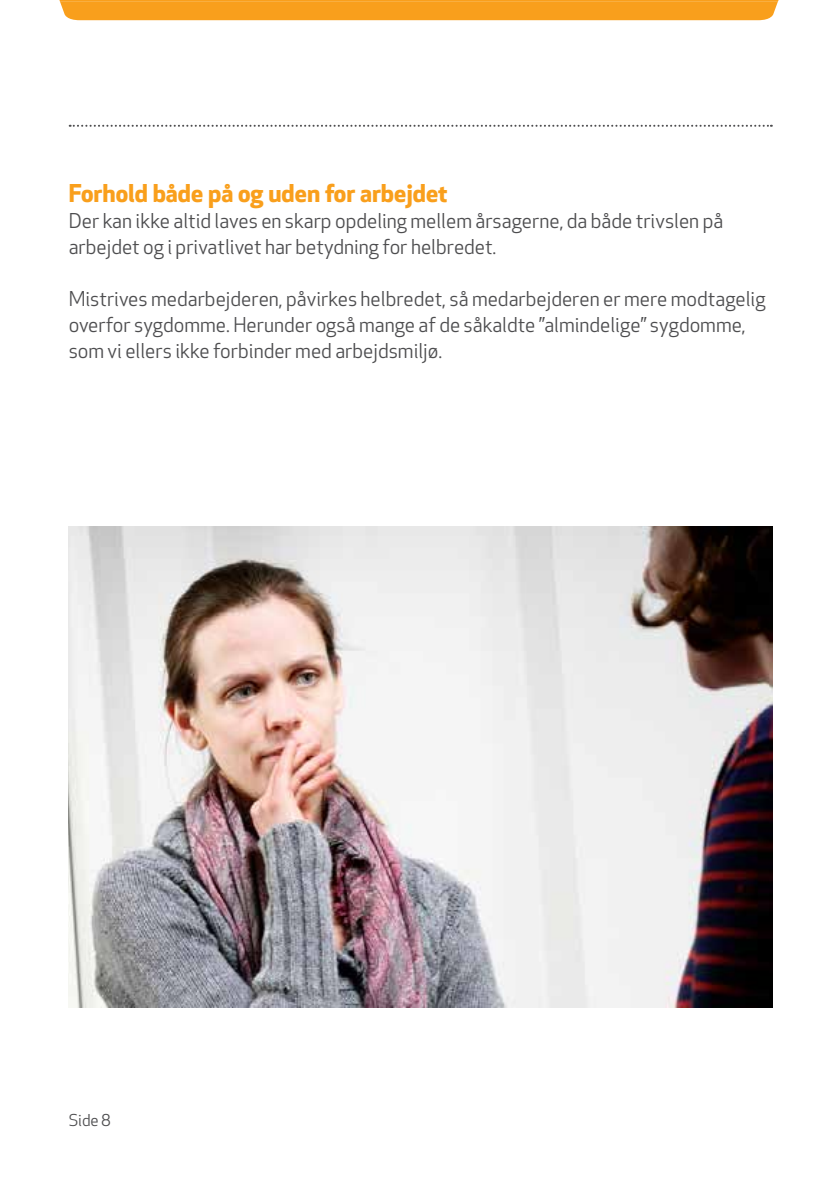
<style>
.page{position:relative;width:840px;height:1191px;background:#fff}
.page>*{position:absolute;margin:0;border:0;box-sizing:border-box;transform-origin:0 0}
.t1{font:700 24px "Apex New";color:#f99f1c}
.t2{font:20px/26px "Apex New";color:#4d4d4f}
.t3{font:16px "Apex New";color:#4d4d4f}
</style>
<div class="page">
<div style="left:59px;top:0;width:719px;height:20px;background:#f99f1c"></div>
<svg style="left:70px;top:125px;width:701px;height:2px"></svg>
<img style="left:69px;top:526px;width:703px;height:481px">
<p class="t1" style="left:69px;top:176px;width:380px">Forhold både på og uden for arbejdet</p>
<p class="t2" style="left:69px;top:208px;width:655px">Der kan ikke altid laves en skarp opdeling mellem årsagerne, da både trivslen på arbejdet og i privatlivet har betydning for helbredet.</p>
<p class="t2" style="left:69px;top:286px;width:698px">Mistrives medarbejderen, påvirkes helbredet, så medarbejderen er mere modtagelig overfor sygdomme. Herunder også mange af de såkaldte ”almindelige” sygdomme, som vi ellers ikke forbinder med arbejdsmiljø.</p>
<p class="t3" style="left:69px;top:1110px;width:43px">Side 8</p>
</div>
